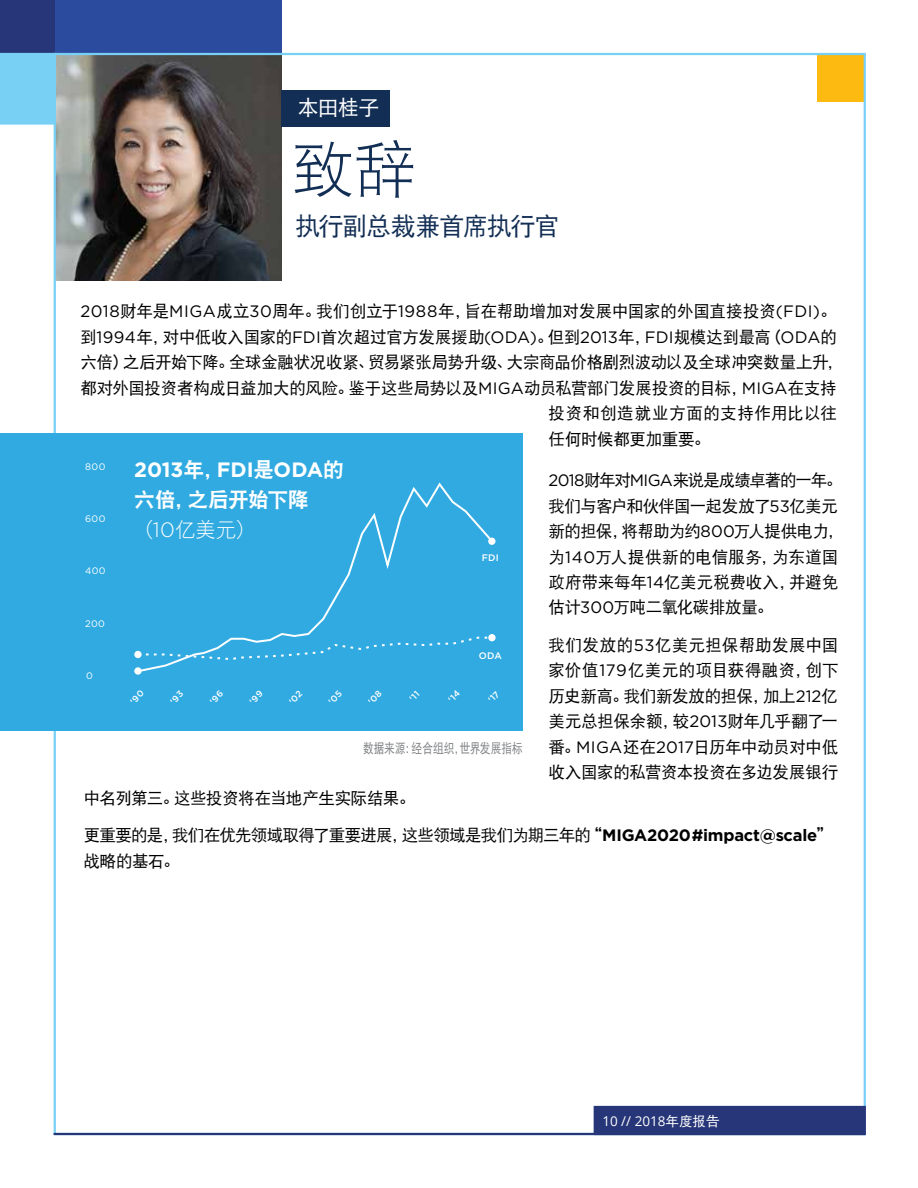
<style>
.page{position:relative;width:918px;height:1188px;background:#fff}
.page>*{position:absolute;margin:0;border:0;box-sizing:border-box;transform-origin:0 0}
.t1{font:63px "DFP Hei W3";color:#122e54}
.t2{font:24.9px "DFP Hei W5";letter-spacing:-.03em;color:#122e54}
.t3{font:21px "DFP Hei W5";color:#fff}
.t4{font:700 20.7px "Gotham HTF";color:#fff}
.t5{font:20.7px "DFP Hei W9";letter-spacing:-.02em;color:#fff}
.t6{font:20.7px "DFP Hei W3";color:#fff}
.t7{font:16.5px/25.5px "DFP Hei W5";letter-spacing:-.02em;color:#000101}
.t8{font:16.5px/25.5px "DFP Hei W5";letter-spacing:-.045em;color:#000101}
.t9{font:16.5px "DFP Hei W5";letter-spacing:.035em;color:#000101}
.t10{font:13.5px "DFP Hei W5";color:#808284;scale:.8 1}
.t11{font:13.5px "Open Sans";color:#fff}
.t12{font:9.45px "Gotham HTF";letter-spacing:.04em;color:#fff}
.t13{font:500 9.45px "Gotham HTF";letter-spacing:.025em;color:#fff}
.s1{font-family:"Gotham HTF"}
.s2{font-family:"DFP Hei W9";font-weight:400}
.s3{font-family:"Gotham HTF";font-weight:300}
.s4{font-family:"DFP Hei W9"}
.s5{font-family:"Gotham HTF";font-weight:700}
.s6{font-family:"DFP Hei W5"}
</style>
<div class="page">
<img style="left:57px;top:56px;width:224px;height:224px">
<div style="left:817px;top:54px;width:48px;height:48px;background:#fdba11"></div>
<div style="left:55px;top:0;width:226px;height:54px;background:#2b4b9f"></div>
<div style="left:0;top:0;width:55px;height:54px;background:#263678"></div>
<div style="left:0;top:53px;width:54px;height:72px;background:#78d0f5"></div>
<div style="left:594px;top:1106px;width:272px;height:29px;background:#263678"></div>
<hr style="left:55px;top:1133px;width:809px;height:2px;background:#263678">
<div style="left:281px;top:90px;width:109px;height:37px;background:#122e54"></div>
<div style="left:0;top:433px;width:523px;height:298px;background:#30aae1"></div>
<svg style="left:134px;top:667px;width:8px;height:8px"></svg>
<svg style="left:137px;top:482px;width:358px;height:191px"></svg>
<svg style="left:136px;top:636px;width:358px;height:25px"></svg>
<div style="left:488px;top:538px;width:8px;height:7px;background:#fff;border-radius:50%"></div>
<div style="left:488px;top:634px;width:8px;height:7px;background:#fff;border-radius:50%"></div>
<p class="t3" style="left:298px;top:96px;width:83px">本田桂子</p>
<h1 class="t1" style="left:292px;top:135px;width:126px">致辞</h1>
<h2 class="t2" style="left:295px;top:212px;width:266px">执行副总裁兼首席执行官</h2>
<p class="t7" style="left:81px;top:298px;width:758px"><span class="s1">2018</span>财年是<span class="s1">MIGA</span>成立<span class="s1">30</span>周年。我们创立于<span class="s1">1988</span>年，旨在帮助增加对发展中国家的外国直接投资<span class="s1">(FDI)</span>。</p>
<p class="t7" style="left:81px;top:324px;width:758px">到<span class="s1">1994</span>年，对中低收入国家的<span class="s1">FDI</span>首次超过官方发展援助<span class="s1">(ODA)</span>。但到<span class="s1">2013</span>年，<span class="s1">FDI</span>规模达到最高（<span class="s1">ODA</span>的</p>
<p class="t7" style="left:81px;top:349px;width:764px">六倍）之后开始下降。全球金融状况收紧、贸易紧张局势升级、大宗商品价格剧烈波动以及全球冲突数量上升，</p>
<p class="t7" style="left:81px;top:375px;width:758px">都对外国投资者构成日益加大的风险。鉴于这些局势以及<span class="s1">MIGA</span>动员私营部门发展投资的目标，<span class="s1">MIGA</span>在支持</p>
<p class="t9" style="left:549px;top:404px;width:290px">投资和创造就业方面的支持作用比以往</p>
<p class="t7" style="left:549px;top:426px;width:163px">任何时候都更加重要。</p>
<p class="t12" style="left:85px;top:461px;width:22px">800</p>
<p class="t4" style="left:134px;top:458px;width:211px">2013<span class="s2">年，</span>FDI<span class="s2">是</span>ODA<span class="s2">的</span></p>
<p class="t5" style="left:134px;top:489px;width:176px">六倍，之后开始下降</p>
<p class="t6" style="left:134px;top:519px;width:123px">（<span class="s3">10</span>亿美元）</p>
<p class="t12" style="left:85px;top:514px;width:22px">600</p>
<p class="t12" style="left:85px;top:566px;width:22px">400</p>
<p class="t12" style="left:85px;top:618px;width:21px">200</p>
<p class="t12" style="left:86px;top:670px;width:8px">0</p>
<p class="t13" style="left:482px;top:552px;width:19px">FDI</p>
<p class="t13" style="left:479px;top:650px;width:25px">ODA</p>
<p class="t10" style="left:363px;top:740px;width:201px">数据来源：经合组织，世界发展指标</p>
<p class="t7" style="left:549px;top:467px;width:296px"><span class="s1">2018</span>财年对<span class="s1">MIGA</span>来说是成绩卓著的一年。我们与客户和伙伴国一起发放了<span class="s1">53</span>亿美元新的担保，将帮助为约<span class="s1">800</span>万人提供电力，为<span class="s1">140</span>万人提供新的电信服务，为东道国政府带来每年<span class="s1">14</span>亿美元税费收入，并避免估计<span class="s1">300</span>万吨二氧化碳排放量。</p>
<p class="t7" style="left:549px;top:632px;width:292px;text-align:justify">我们发放的<span class="s1">53</span>亿美元担保帮助发展中国家价值<span class="s1">179</span>亿美元的项目获得融资，创下历史新高。我们新发放的担保，加上<span class="s1">212</span>亿美元总担保余额，较<span class="s1">2013</span>财年几乎翻了一番。<span class="s1">MIGA</span>还在<span class="s1">2017</span>日历年中动员对中低收入国家的私营资本投资在多边发展银行</p>
<p class="t7" style="left:84px;top:785px;width:333px">中名列第三。这些投资将在当地产生实际结果。</p>
<p class="t8" style="left:84px;top:823px;width:750px">更重要的是，我们在优先领域取得了重要进展，这些领域是我们为期三年的<span class="s4">“</span><span class="s5">MIGA2020 #impact@scale</span><span class="s4">”</span>战略的基石。</p>
<p class="t11" style="left:602px;top:1111px;width:119px">10 // 2018<span class="s6">年度报告</span></p>
</div>
